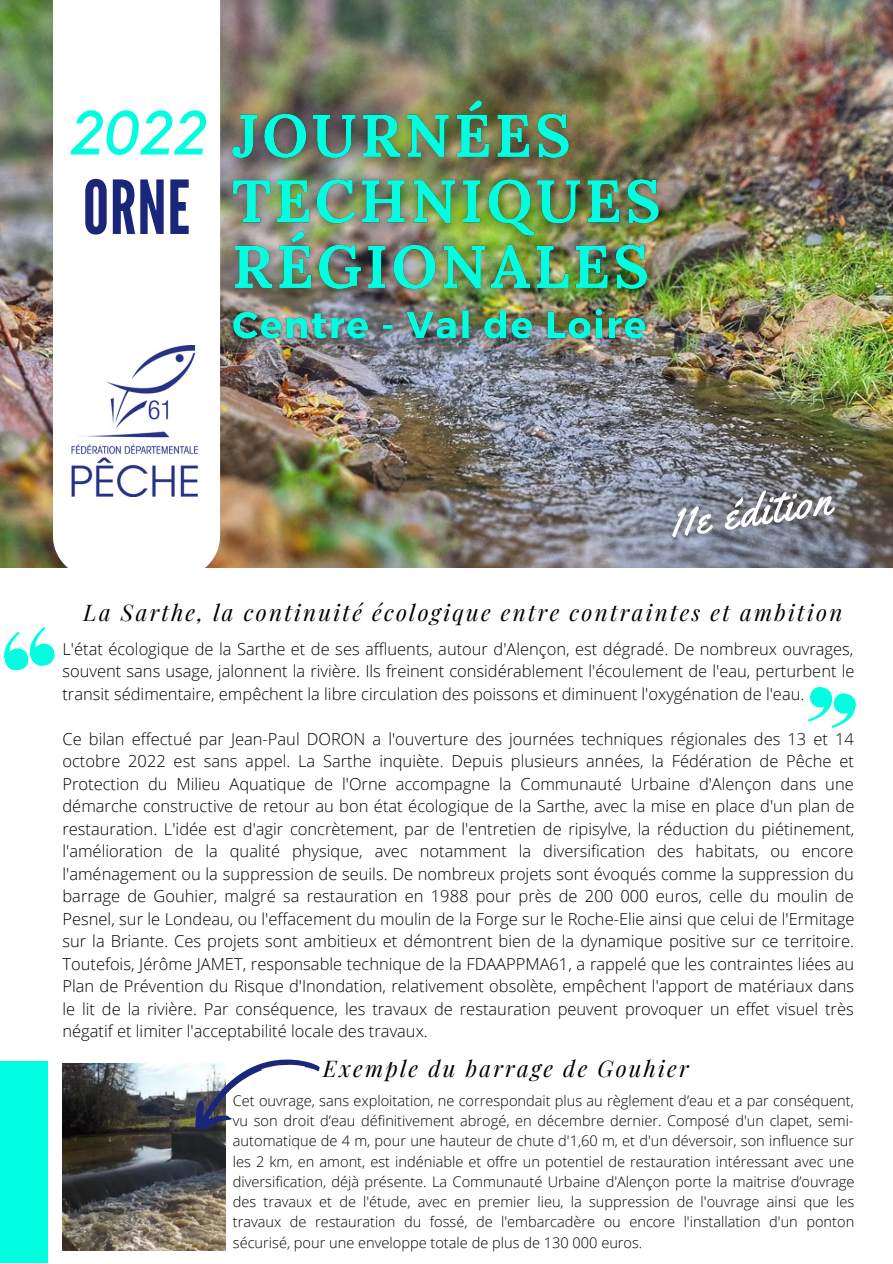
<style>
.page{position:relative;width:893px;height:1264px;background:#fff}
.page>*{position:absolute;margin:0;border:0;box-sizing:border-box;transform-origin:0 0}
.t1{font:74.1px "League Gothic";color:#19267a}
.t2{font:italic 61.5px "Kollektif";color:#00ffe0}
.t3{font:45px "Yellowtail";color:#fff}
.t4{font:italic 22.5px "Playfair Display";letter-spacing:.1em;color:#000}
.t5{font:300 16.5px/22.5px "Open Sans";color:#000;text-align:justify}
.t6{font:300 14.55px/20.2px "Open Sans";color:#000;text-align:justify}
</style>
<div class="page">
<img style="left:0;top:0;width:892px;height:567px">
<div style="left:0;top:1061px;width:47px;height:201px;background:#00ffe0"></div>
<svg style="left:53px;top:0;width:167px;height:568px"></svg>
<img style="left:62px;top:346px;width:149px;height:150px">
<svg style="left:4px;top:627px;width:51px;height:44px"></svg>
<svg style="left:808px;top:687px;width:48px;height:41px"></svg>
<img style="left:62px;top:1063px;width:163px;height:187px">
<svg style="left:182px;top:1059px;width:138px;height:80px"></svg>
<img style="left:218px;top:82px;width:460px;height:239px">
<img style="left:224px;top:293px;width:433px;height:64px">
<h2 class="t2" style="left:68px;top:105px;width:139px">2022</h2>
<h1 class="t1" style="left:83px;top:165px;width:109px">ORNE</h1>
<h3 class="t3" style="left:666px;top:493px;width:163px;rotate:-8deg">11e édition</h3>
<h3 class="t4" style="left:84px;top:597px;width:760px">La Sarthe, la continuité écologique entre contraintes et ambition</h3>
<p class="t5" style="left:62px;top:637px;width:793px">L'état écologique de la Sarthe et de ses affluents, autour d'Alençon, est dégradé. De nombreux ouvrages, souvent sans usage, jalonnent la rivière. Ils freinent considérablement l'écoulement de l'eau, perturbent le transit sédimentaire, empêchent la libre circulation des poissons et diminuent l'oxygénation de l'eau.</p>
<p class="t5" style="left:62px;top:727px;width:793px">Ce bilan effectué par Jean-Paul DORON a l'ouverture des journées techniques régionales des 13 et 14 octobre 2022 est sans appel. La Sarthe inquiète. Depuis plusieurs années, la Fédération de Pêche et Protection du Milieu Aquatique de l'Orne accompagne la Communauté Urbaine d'Alençon dans une démarche constructive de retour au bon état écologique de la Sarthe, avec la mise en place d'un plan de restauration. L'idée est d'agir concrètement, par de l'entretien de ripisylve, la réduction du piétinement, l'amélioration de la qualité physique, avec notamment la diversification des habitats, ou encore l'aménagement ou la suppression de seuils. De nombreux projets sont évoqués comme la suppression du barrage de Gouhier, malgré sa restauration en 1988 pour près de 200 000 euros, celle du moulin de Pesnel, sur le Londeau, ou l'effacement du moulin de la Forge sur le Roche-Elie ainsi que celui de l'Ermitage sur la Briante. Ces projets sont ambitieux et démontrent bien de la dynamique positive sur ce territoire.<br>Toutefois, Jérôme JAMET, responsable technique de la FDAAPPMA61, a rappelé que les contraintes liées au Plan de Prévention du Risque d'Inondation, relativement obsolète, empêchent l'apport de matériaux dans le lit de la rivière. Par conséquence, les travaux de restauration peuvent provoquer un effet visuel très négatif et limiter l'acceptabilité locale des travaux.</p>
<h3 class="t4" style="left:323px;top:1052px;width:367px">Exemple du barrage de Gouhier</h3>
<p class="t6" style="left:233px;top:1089px;width:623px">Cet ouvrage, sans exploitation, ne correspondait plus au règlement d’eau et a par conséquent, vu son droit d’eau définitivement abrogé, en décembre dernier. Composé d'un clapet, semi&shy;automatique de 4 m, pour une hauteur de chute d'1,60 m, et d'un déversoir, son influence sur les 2 km, en amont, est indéniable et offre un potentiel de restauration intéressant avec une diversification, déjà présente. La Communauté Urbaine d'Alençon porte la maitrise d’ouvrage des travaux et de l'étude, avec en premier lieu, la suppression de l'ouvrage ainsi que les travaux de restauration du fossé, de l'embarcadère ou encore l'installation d'un ponton sécurisé, pour une enveloppe totale de plus de 130 000 euros.</p>
</div>
